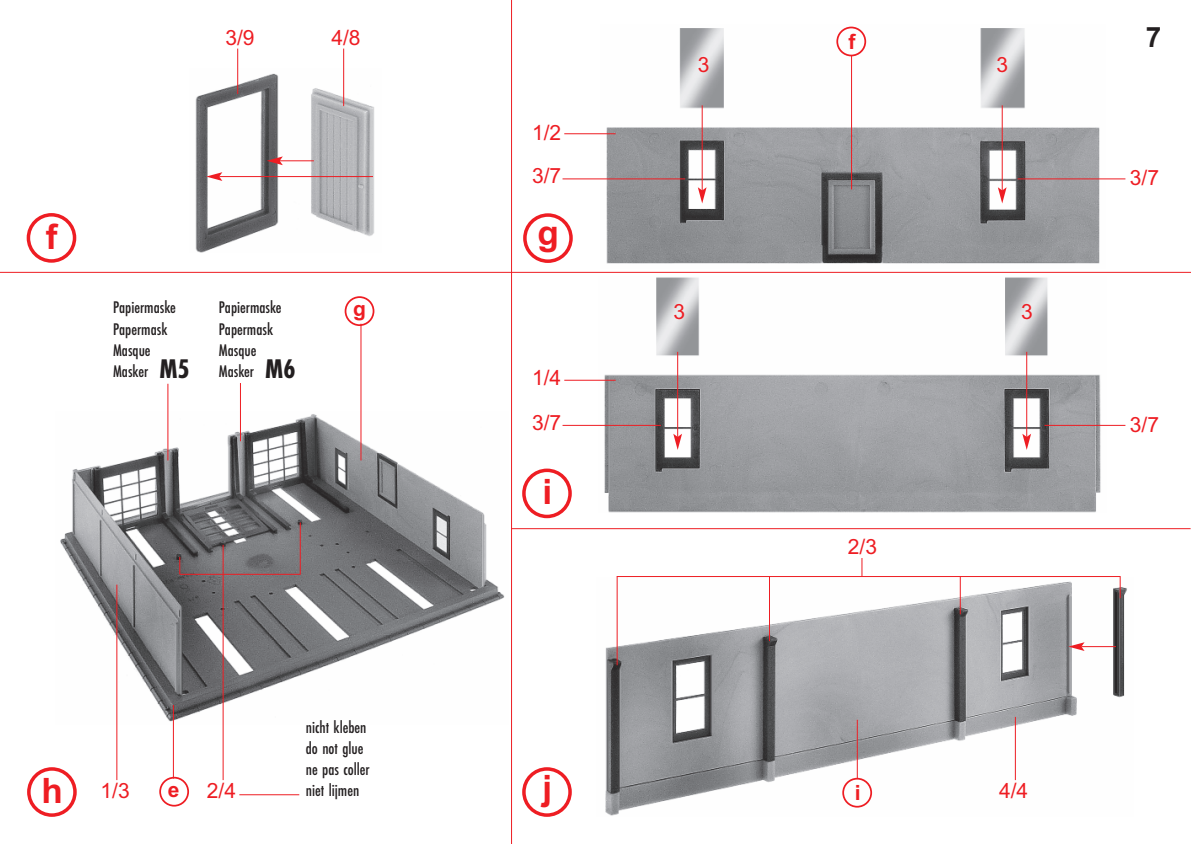
<style>
.page{position:relative;width:1191px;height:844px;background:#fff}
.page>*{position:absolute;margin:0;border:0;box-sizing:border-box;transform-origin:0 0}
.t1{font:700 35px "Arial";color:#ee1d23}
.t2{font:700 28px "Arial";color:#231f20}
.t3{font:21px "Arial";color:#ee1d23}
.t4{font:700 21px "Arial";color:#ee1d23}
.t5{font:17.5px/21px "Futura EF Medium Con";color:#231f20}
.s1{font-family:"Futura EF Bold Con";font-size:28px}
</style>
<div class="page">
<hr style="left:511px;top:0;width:1px;height:843px;background:#ee1d23">
<hr style="left:0;top:272px;width:1191px;height:1px;background:#ee1d23">
<hr style="left:511px;top:528px;width:679px;height:1px;background:#ee1d23">
<img style="left:195px;top:69px;width:179px;height:183px">
<img style="left:601px;top:26px;width:504px;height:238px">
<img style="left:60px;top:411px;width:445px;height:313px">
<img style="left:598px;top:277px;width:508px;height:235px">
<img style="left:605px;top:577px;width:522px;height:238px">
<hr style="left:237px;top:49px;width:1px;height:45px;background:#ee1d23">
<hr style="left:343px;top:49px;width:1px;height:57px;background:#ee1d23">
<svg style="left:861px;top:558px;width:1px;height:18px"></svg>
<hr style="left:616px;top:576px;width:504px;height:1px;background:#ee1d23">
<hr style="left:616px;top:576px;width:1px;height:89px;background:#ee1d23">
<hr style="left:769px;top:576px;width:1px;height:65px;background:#ee1d23">
<hr style="left:959px;top:576px;width:1px;height:38px;background:#ee1d23">
<svg style="left:1119px;top:577px;width:1px;height:21px"></svg>
<hr style="left:360px;top:323px;width:1px;height:137px;background:#ee1d23">
<hr style="left:167px;top:383px;width:1px;height:77px;background:#ee1d23">
<hr style="left:173px;top:704px;width:1px;height:74px;background:#ee1d23">
<hr style="left:857px;top:719px;width:1px;height:59px;background:#ee1d23">
<hr style="left:223px;top:544px;width:1px;height:235px;background:#ee1d23">
<hr style="left:1015px;top:716px;width:1px;height:63px;background:#ee1d23">
<hr style="left:116px;top:584px;width:1px;height:195px;background:#ee1d23">
<hr style="left:180px;top:573px;width:120px;height:1px;background:#ee1d23">
<hr style="left:239px;top:794px;width:60px;height:1px;background:#ee1d23">
<svg style="left:179px;top:556px;width:1px;height:18px"></svg>
<hr style="left:300px;top:522px;width:1px;height:52px;background:#ee1d23">
<hr style="left:562px;top:178px;width:123px;height:1px;background:#ee1d23">
<hr style="left:564px;top:133px;width:51px;height:1px;background:#ee1d23">
<hr style="left:1017px;top:178px;width:108px;height:1px;background:#ee1d23">
<hr style="left:851px;top:55px;width:1px;height:134px;background:#ee1d23">
<hr style="left:280px;top:160px;width:34px;height:1px;background:#ee1d23">
<svg style="left:267px;top:156px;width:16px;height:9px"></svg>
<hr style="left:219px;top:176px;width:154px;height:1px;background:#ee1d23">
<svg style="left:206px;top:172px;width:16px;height:9px"></svg>
<hr style="left:701px;top:105px;width:1px;height:85px;background:#ee1d23">
<svg style="left:698px;top:187px;width:8px;height:16px"></svg>
<hr style="left:1001px;top:105px;width:1px;height:85px;background:#ee1d23">
<svg style="left:997px;top:187px;width:9px;height:16px"></svg>
<hr style="left:562px;top:425px;width:99px;height:1px;background:#ee1d23">
<hr style="left:564px;top:379px;width:51px;height:1px;background:#ee1d23">
<hr style="left:1044px;top:425px;width:81px;height:1px;background:#ee1d23">
<hr style="left:677px;top:352px;width:1px;height:84px;background:#ee1d23">
<svg style="left:673px;top:433px;width:9px;height:17px"></svg>
<hr style="left:1026px;top:352px;width:1px;height:84px;background:#ee1d23">
<svg style="left:1022px;top:433px;width:9px;height:17px"></svg>
<hr style="left:1081px;top:646px;width:35px;height:1px;background:#ee1d23">
<svg style="left:1068px;top:642px;width:16px;height:8px"></svg>
<hr style="left:240px;top:383px;width:1px;height:58px;background:#ee1d23">
<svg style="left:27px;top:213px;width:49px;height:49px"></svg>
<svg style="left:523px;top:213px;width:50px;height:50px"></svg>
<svg style="left:27px;top:767px;width:50px;height:49px"></svg>
<svg style="left:522px;top:468px;width:50px;height:50px"></svg>
<svg style="left:522px;top:767px;width:50px;height:49px"></svg>
<svg style="left:159px;top:776px;width:30px;height:30px"></svg>
<svg style="left:836px;top:27px;width:30px;height:29px"></svg>
<svg style="left:842px;top:777px;width:30px;height:30px"></svg>
<svg style="left:345px;top:296px;width:29px;height:30px"></svg>
<p class="t3" style="left:225px;top:25px;width:31px">3/9</p>
<p class="t3" style="left:331px;top:25px;width:31px">4/8</p>
<h2 class="t2" style="left:1145px;top:21px;width:17px">7</h2>
<p class="t4" style="left:848px;top:29px;width:8px">f</p>
<p class="t3" style="left:532px;top:120px;width:31px">1/2</p>
<p class="t3" style="left:532px;top:164px;width:31px">3/7</p>
<h1 class="t1" style="left:46px;top:216px;width:13px">f</h1>
<h1 class="t1" style="left:537px;top:212px;width:23px">g</h1>
<p class="t5" style="left:113px;top:298px;width:78px">Papiermaske<br>Papermask<br>Masque<br>Masker <span class="s1">M5</span></p>
<p class="t5" style="left:219px;top:298px;width:78px">Papiermaske<br>Papermask<br>Masque<br>Masker <span class="s1">M6</span></p>
<p class="t4" style="left:353px;top:296px;width:14px">g</p>
<p class="t3" style="left:532px;top:365px;width:31px">1/4</p>
<p class="t3" style="left:698px;top:53px;width:13px">3</p>
<p class="t3" style="left:673px;top:299px;width:13px">3</p>
<p class="t3" style="left:996px;top:53px;width:13px">3</p>
<p class="t3" style="left:1021px;top:299px;width:13px">3</p>
<p class="t3" style="left:1130px;top:165px;width:31px">3/7</p>
<p class="t3" style="left:532px;top:410px;width:31px">3/7</p>
<p class="t3" style="left:1130px;top:412px;width:31px">3/7</p>
<h1 class="t1" style="left:542px;top:471px;width:11px">i</h1>
<p class="t3" style="left:848px;top:534px;width:31px">2/3</p>
<h1 class="t1" style="left:42px;top:770px;width:23px">h</h1>
<p class="t5" style="left:306px;top:717px;width:65px">nicht kleben do not glue ne pas coller niet lijmen</p>
<p class="t4" style="left:168px;top:777px;width:13px">e</p>
<h1 class="t1" style="left:542px;top:767px;width:11px">j</h1>
<p class="t3" style="left:207px;top:778px;width:31px">2/4</p>
<p class="t3" style="left:101px;top:778px;width:31px">1/3</p>
<p class="t3" style="left:999px;top:778px;width:31px">4/4</p>
<p class="t4" style="left:855px;top:780px;width:7px">i</p>
</div>
